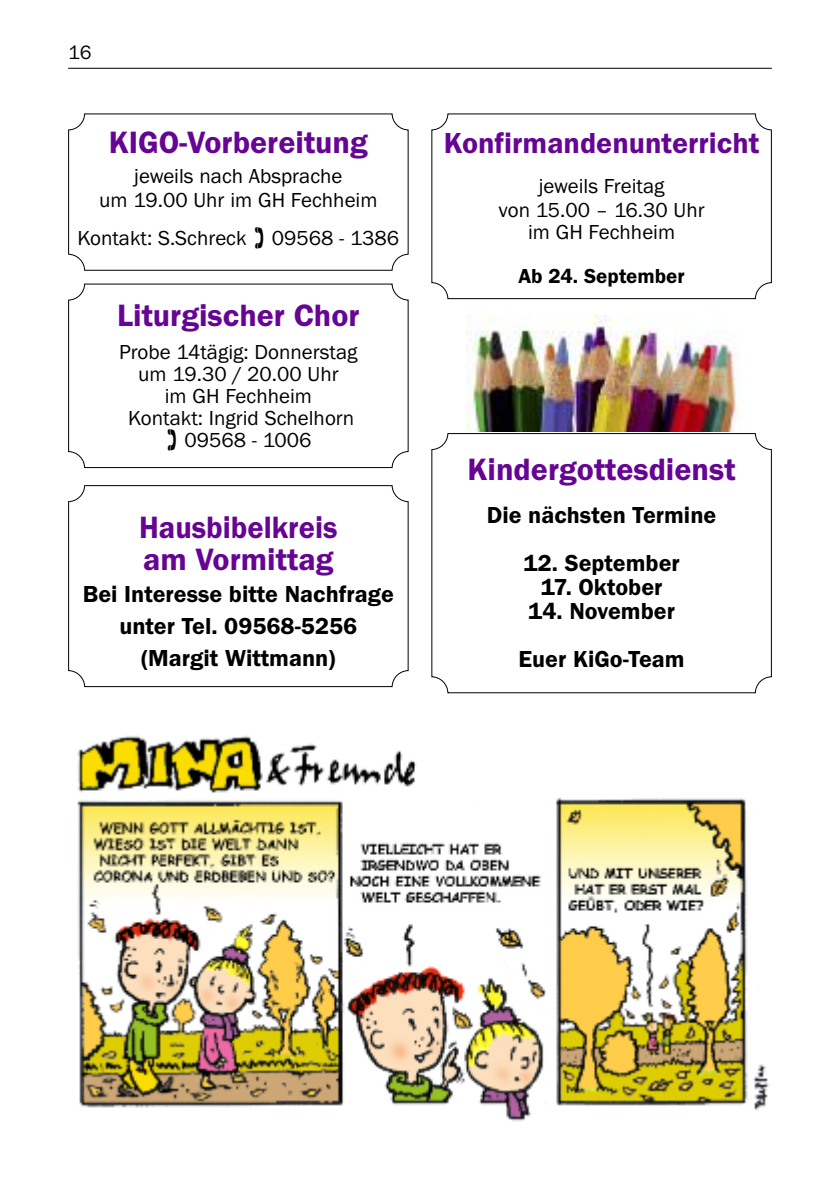
<style>
.page{position:relative;width:840px;height:1191px;background:#fff}
.page>*{position:absolute;margin:0;border:0;box-sizing:border-box;transform-origin:0 0}
.t1{font:600 32px "Franklin Gothic";color:#660493}
.t2{font:600 32px/32px "Franklin Gothic";color:#660493;scale:.95 1}
.t3{font:600 30px "Franklin Gothic";color:#660493}
.t4{font:600 24px/32px "Franklin Gothic";color:#000;text-align:center}
.t5{font:21px/24px "Franklin Gothic";color:#000;text-align:center}
.t6{font:600 21px "Franklin Gothic";color:#000}
.t7{font:20px "Franklin Gothic";color:#000}
</style>
<div class="page">
<hr style="left:68px;top:68px;width:703px;height:1px;background:#000">
<div style="left:68px;top:283px;width:340px;height:185px;border:2px solid #000;border-radius:16px"></div>
<div style="left:68px;top:113px;width:340px;height:158px;border:2px solid #000;border-radius:16px"></div>
<div style="left:431px;top:113px;width:340px;height:186px;border:2px solid #000;border-radius:16px"></div>
<div style="left:68px;top:485px;width:340px;height:202px;border:2px solid #000;border-radius:16px"></div>
<img style="left:77px;top:735px;width:692px;height:386px">
<div style="left:431px;top:433px;width:340px;height:260px;border:2px solid #000;border-radius:16px"></div>
<img style="left:466px;top:316px;width:271px;height:115px">
<p class="t7" style="left:68px;top:41px;width:25px">16</p>
<h1 class="t1" style="left:109px;top:123px;width:260px">KIGO-Vorbereitung</h1>
<p class="t5" style="left:99px;top:164px;width:280px">jeweils nach Absprache<br>um 19.00 Uhr im GH Fechheim</p>
<p class="t5" style="left:77px;top:226px;width:323px">Kontakt: S.Schreck 09568 - 1386</p>
<h1 class="t1" style="left:117px;top:296px;width:244px">Liturgischer Chor</h1>
<p class="t5" style="left:119px;top:340px;width:240px">Probe 14tägig: Donnerstag</p>
<p class="t5" style="left:138px;top:362px;width:202px">um 19.30 / 20.00 Uhr</p>
<p class="t5" style="left:165px;top:384px;width:149px">im GH Fechheim</p>
<p class="t5" style="left:128px;top:406px;width:227px">Kontakt: Ingrid Schelhorn</p>
<p class="t5" style="left:184px;top:428px;width:128px">09568 - 1006</p>
<h1 class="t2" style="left:139px;top:511px;width:210px">Hausbibelkreis am Vormittag</h1>
<p class="t4" style="left:83px;top:578px;width:312px">Bei Interesse bitte Nachfrage unter Tel. 09568-5256 (Margit Wittmann)</p>
<h2 class="t3" style="left:443px;top:125px;width:317px">Konfirmandenunterricht</h2>
<p class="t5" style="left:498px;top:174px;width:207px">jeweils Freitag<br>von 15.00 – 16.30 Uhr</p>
<p class="t5" style="left:527px;top:220px;width:149px">im GH Fechheim</p>
<p class="t6" style="left:518px;top:264px;width:168px">Ab 24. September</p>
<h1 class="t1" style="left:467px;top:451px;width:270px">Kindergottesdienst</h1>
<p class="t4" style="left:486px;top:498px;width:231px">Die nächsten Termine</p>
<p class="t4" style="left:523px;top:546px;width:158px">12. September</p>
<p class="t4" style="left:540px;top:570px;width:123px">17. Oktober</p>
<p class="t4" style="left:518px;top:586px;width:167px;line-height:48px">14. November<br>Euer KiGo-Team</p>
</div>
